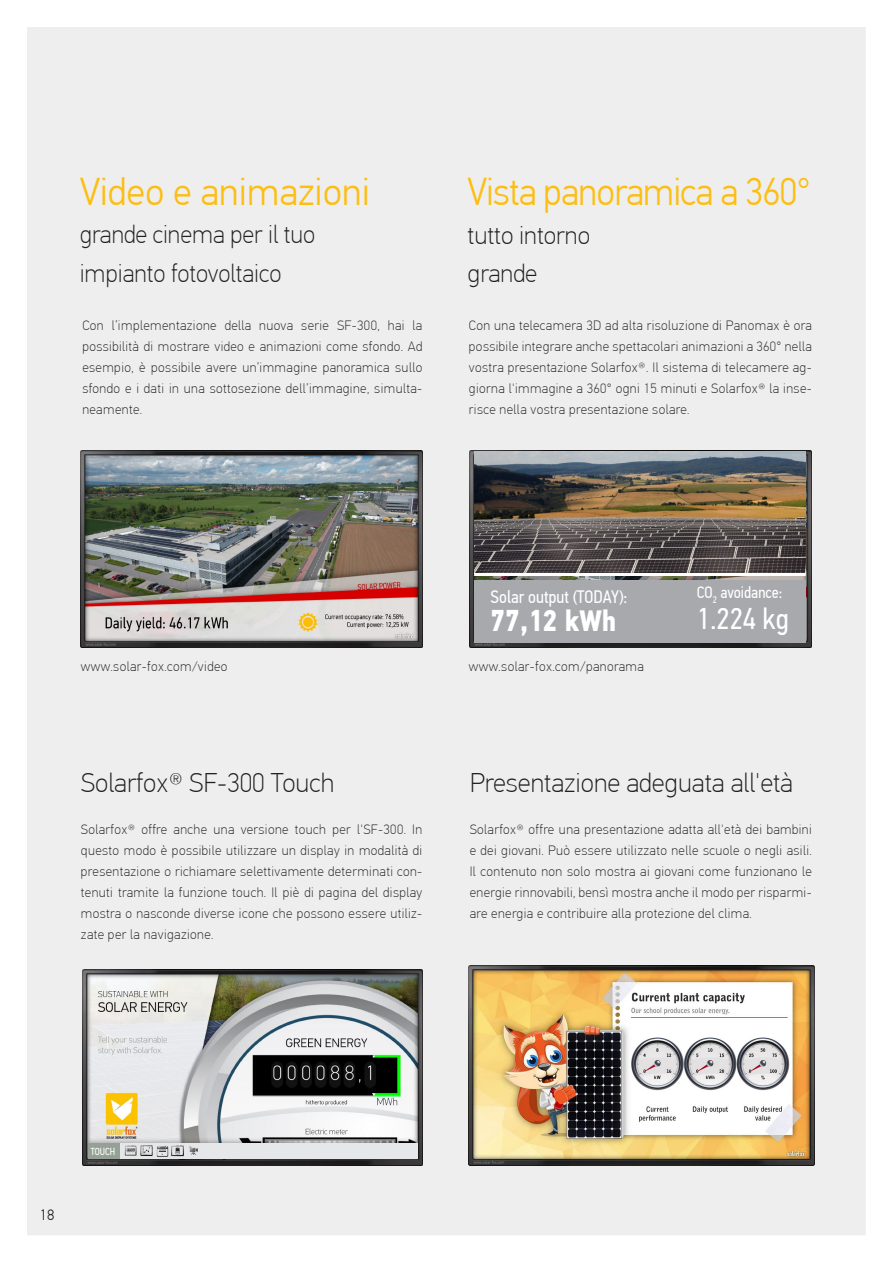
<style>
.page{position:relative;width:893px;height:1263px;background:#fff}
.page>*{position:absolute;margin:0;border:0;box-sizing:border-box;transform-origin:0 0}
.t1{font:300 38.7px "PF Din Text Pro";letter-spacing:-.02em;color:#fdbe12;scale:.96 1}
.t2{font:300 38.7px "PF Din Text Pro";color:#fdbe12}
.t3{font:700 30px "PF Din Text Cond Pro";color:#fff}
.t4{font:30px "PF Din Text Cond Pro";color:#fff}
.t5{font:100 27px "PF Din Text Pro";color:#231f20}
.t6{font:100 25.5px/38.7px "PF Din Text Pro";color:#231f20}
.t7{font:18px "PF Din Text Cond Pro";color:#fff}
.t8{font:16.5px "PF Din Text Cond Pro";color:#fff}
.t9{font:300 15px "PF Din Text Pro";color:#231f20}
.t10{font:100 13.5px/21px "PF Din Text Pro";letter-spacing:.03em;color:#231f20;text-align:justify}
.t11{font:10.2px "PF Din Text Cond Pro";color:#fff}
</style>
<div class="page">
<div style="left:27px;top:27px;width:839px;height:1208px;background:#eeeeef"></div>
<img style="left:83px;top:969px;width:339px;height:197px">
<img style="left:81px;top:450px;width:341px;height:198px">
<img style="left:469px;top:965px;width:346px;height:200px">
<div style="left:83px;top:1137px;width:340px;height:27px;background:#231f20;opacity:.4"></div>
<div style="left:88px;top:1143px;width:329px;height:15px;background:#e6e7e9"></div>
<img style="left:124px;top:1145px;width:74px;height:12px">
<img style="left:470px;top:450px;width:341px;height:198px">
<div style="left:474px;top:580px;width:331px;height:62px;background:#a8a9ad"></div>
<img style="left:474px;top:452px;width:331px;height:121px">
<hr style="left:474px;top:573px;width:331px;height:3px;background:#fff">
<div style="left:88px;top:1143px;width:32px;height:15px;background:#96a196"></div>
<h1 class="t2" style="left:80px;top:169px;width:292px">Video e animazioni</h1>
<h3 class="t6" style="left:80px;top:215px;width:237px">grande cinema per il tuo impianto fotovoltaico</h3>
<p class="t10" style="left:82px;top:315px;width:341px">Con l’implementazione della nuova serie SF-300, hai la possibilità di mostrare video e animazioni come sfondo. Ad esempio, è possibile avere un’immagine panoramica sullo sfondo e i dati in una sottosezione dell’immagine, simulta&shy;neamente.</p>
<h1 class="t1" style="left:468px;top:170px;width:359px">Vista panoramica a 360°</h1>
<h3 class="t6" style="left:468px;top:216px;width:124px">tutto intorno grande</h3>
<p class="t10" style="left:469px;top:315px;width:344px">Con una telecamera 3D ad alta risoluzione di Panomax è ora possibile integrare anche spettacolari animazioni a 360° nella vostra presentazione Solarfox®. Il sistema di telecamere ag&shy;giorna l'immagine a 360° ogni 15 minuti e Solarfox® la inse&shy;risce nella vostra presentazione solare.</p>
<h3 class="t7" style="left:491px;top:586px;width:138px">Solar output (TODAY):</h3>
<h2 class="t3" style="left:491px;top:603px;width:127px">77,12 kWh</h2>
<p class="t8" style="left:697px;top:582px;width:87px">CO<sub>2</sub> avoidance:</p>
<h2 class="t4" style="left:697px;top:601px;width:94px">1.224 kg</h2>
<p class="t10" style="left:81px;top:656px;width:148px">www.solar-fox.com/video</p>
<p class="t10" style="left:469px;top:656px;width:176px">www.solar-fox.com/panorama</p>
<h3 class="t5" style="left:81px;top:767px;width:255px">Solarfox® SF-300 Touch</h3>
<p class="t10" style="left:81px;top:819px;width:343px">Solarfox® offre anche una versione touch per l'SF-300. In questo modo è possibile utilizzare un display in modalità di presentazione o richiamare selettivamente determinati con&shy;tenuti tramite la funzione touch. Il piè di pagina del display mostra o nasconde diverse icone che possono essere utiliz&shy;zate per la navigazione.</p>
<h3 class="t5" style="left:470px;top:767px;width:325px">Presentazione adeguata all'età</h3>
<p class="t10" style="left:470px;top:819px;width:344px">Solarfox® offre una presentazione adatta all'età dei bambini e dei giovani. Può essere utilizzato nelle scuole o negli asili.<br>Il contenuto non solo mostra ai giovani come funzionano le energie rinnovabili, bensì mostra anche il modo per risparmi&shy;are energia e contribuire alla protezione del clima.</p>
<p class="t9" style="left:40px;top:1206px;width:16px">18</p>
<p class="t11" style="left:91px;top:1145px;width:26px">TOUCH</p>
</div>
